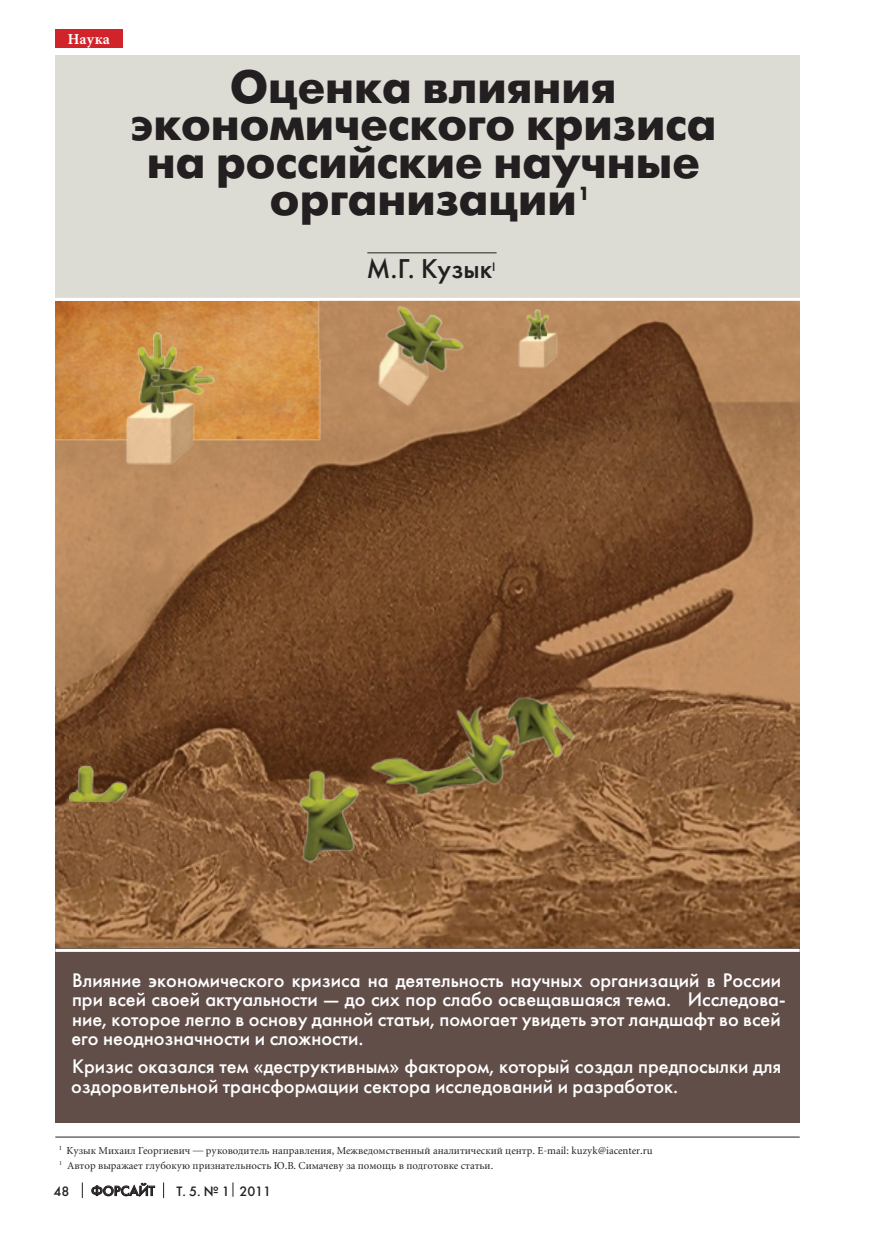
<style>
.page{position:relative;width:872px;height:1234px;background:#fff}
.page>*{position:absolute;margin:0;border:0;box-sizing:border-box;transform-origin:0 0}
.t1{font:700 46.5px/37.5px "Futura Futuris C";color:#231f20;text-align:center}
.t2{font:27px "Futura Futuris C";color:#231f20}
.t3{font:19.5px/19.5px "Futura Futuris C";color:#fff}
.t4{font:700 18.9px "Futura Futuris C";color:#231f20;scale:.94 1}
.t5{font:700 15px "Miniature";color:#fff}
.t6{font:13.5px "Futura Futuris C";color:#231f20}
.t7{font:10.5px "Miniature";color:#231f20}
</style>
<div class="page">
<svg style="left:82px;top:1182px;width:1px;height:15px"></svg>
<svg style="left:163px;top:1182px;width:1px;height:15px"></svg>
<svg style="left:91px;top:1182px;width:64px;height:15px"></svg>
<div style="left:55px;top:30px;width:67px;height:18px;background:#d1232a"></div>
<svg style="left:232px;top:1182px;width:1px;height:14px"></svg>
<div style="left:55px;top:55px;width:744px;height:243px;background:#dcdbd4"></div>
<div style="left:55px;top:947px;width:744px;height:175px;background:#624e48"></div>
<hr style="left:367px;top:252px;width:129px;height:1px;background:#231f20">
<hr style="left:55px;top:1136px;width:744px;height:1px;background:#231f20">
<img style="left:55px;top:301px;width:744px;height:646px">
<img style="left:120px;top:399px;width:80px;height:68px">
<img style="left:364px;top:369px;width:80px;height:42px">
<img style="left:516px;top:331px;width:44px;height:38px">
<img style="left:276px;top:762px;width:101px;height:101px">
<img style="left:363px;top:737px;width:66px;height:66px">
<img style="left:429px;top:681px;width:111px;height:124px">
<img style="left:494px;top:679px;width:88px;height:89px">
<img style="left:55px;top:757px;width:91px;height:44px">
<img style="left:166px;top:326px;width:13px;height:89px">
<img style="left:130px;top:326px;width:36px;height:89px">
<img style="left:390px;top:301px;width:87px;height:83px">
<img style="left:362px;top:301px;width:91px;height:68px">
<img style="left:543px;top:307px;width:7px;height:34px">
<img style="left:522px;top:307px;width:21px;height:34px">
<img style="left:148px;top:387px;width:71px;height:11px">
<img style="left:147px;top:357px;width:72px;height:30px">
<hr style="left:55px;top:948px;width:744px;height:3px;background:#fff">
<p class="t5" style="left:68px;top:31px;width:43px">Наука</p>
<p class="t1" style="left:130px;top:69px;width:587px">Оценка влияния экономического кризиса на российские научные организации</p>
<p class="t2" style="left:367px;top:252px;width:130px">М.Г. Кузык<sup>I</sup></p>
<p class="t4" style="left:578px;top:183px;width:13px">1</p>
<p class="t3" style="left:71px;top:970px;width:715px">Влияние экономического кризиса на деятельность научных организаций в России при всей своей актуальности — до сих пор слабо освещавшаяся тема. И сследова&shy;ние, которое легло в основу данной статьи, помогает увидеть этот ландшафт во всей его неоднозначности и сложности.</p>
<p class="t3" style="left:71px;top:1056px;width:711px">Кризис оказался тем «деструктивным» фактором, который создал предпосылки для оздоровительной трансформации сектора исследований и разработок.</p>
<p class="t7" style="left:60px;top:1144px;width:594px"><sup>I</sup> Кузык Михаил Георгиевич — руководитель направления, Межведомственный аналитический центр. E-mail: kuzyk@iacenter.ru</p>
<p class="t7" style="left:59px;top:1159px;width:435px"><sup>1</sup> Автор выражает глубокую признательность Ю.В. Симачеву за помощь в подготовке статьи.</p>
<p class="t6" style="left:54px;top:1182px;width:17px">48</p>
<p class="t6" style="left:91px;top:1182px;width:65px">Форсайт</p>
<p class="t6" style="left:176px;top:1182px;width:96px">Т. 5. № 1 2011</p>
</div>
